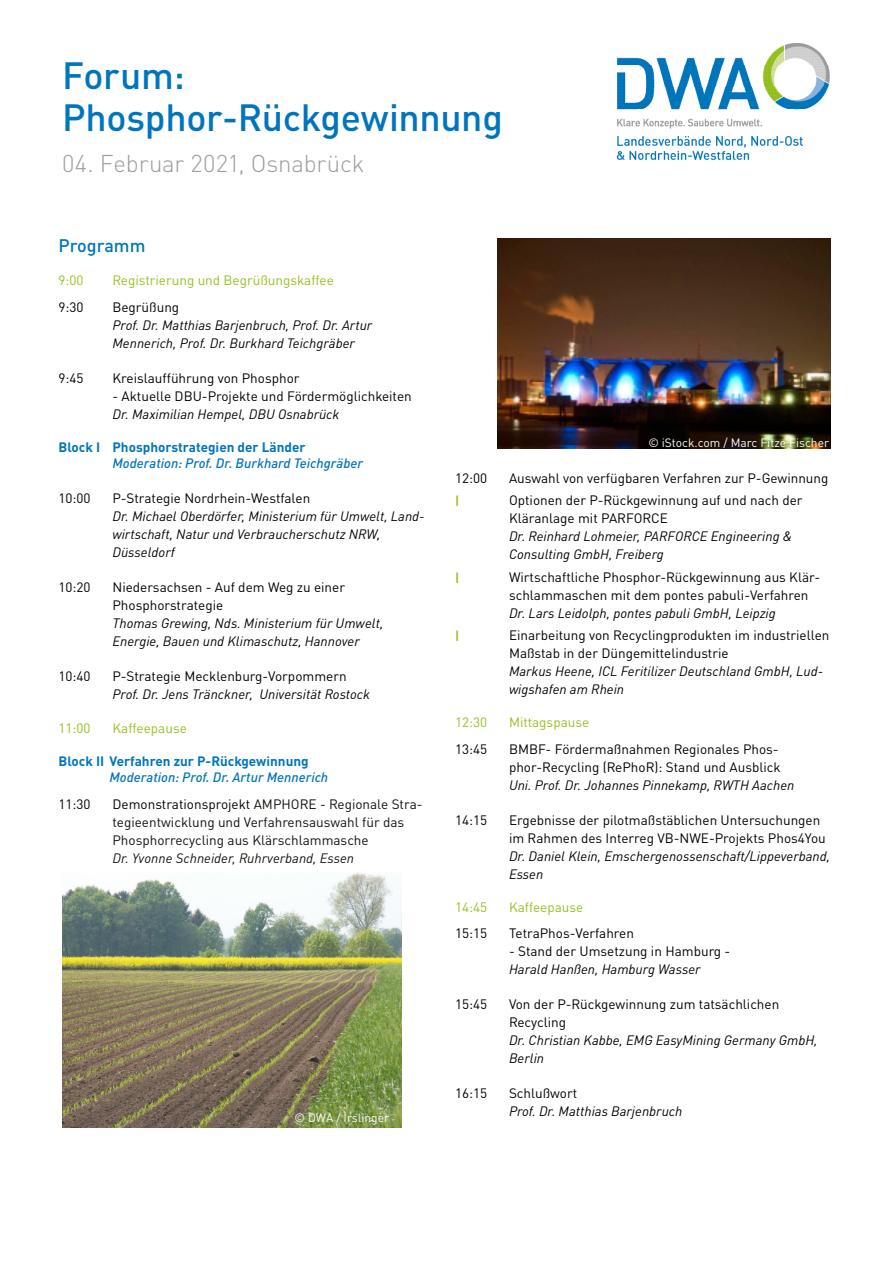
<style>
.page{position:relative;width:893px;height:1263px;background:#fff}
.page>*{position:absolute;margin:0;border:0;box-sizing:border-box;transform-origin:0 0}
.t1{font:500 37.5px/41.2px "DINOT";letter-spacing:-.01em;color:#0075bf}
.t2{font:300 24px "DINOT";letter-spacing:-.005em;color:#9d9d9c}
.t3{font:500 18px "DINOT";color:#0075bf}
.t4{font:13.5px/18px "DINOT";color:#000}
.t5{font:italic 13.5px/18px "DINOT";color:#000}
.t6{font:13.5px/18px "DINOT";color:#12110c}
.t7{font:13.5px "DINOT";color:#95c11f}
.t8{font:italic 500 13.5px "DINOT";color:#0075bf}
.t9{font:700 13.5px "DINOT";color:#0075bf}
.t10{font:italic 13.5px "DINOT";color:#12110c}
.t11{font:12px "DINOT";color:#fff}
.t12{font:700 12px "DINOT";color:#95c11f}
.s1{color:#000}
</style>
<div class="page">
<img style="left:617px;top:44px;width:212px;height:117px">
<img style="left:62px;top:872px;width:339px;height:255px">
<img style="left:497px;top:238px;width:333px;height:211px">
<h1 class="t1" style="left:62px;top:53px;width:442px">Forum:<br>Phosphor-Rückgewinnung</h1>
<h2 class="t2" style="left:62px;top:145px;width:304px">04. Februar 2021, Osnabrück</h2>
<h3 class="t3" style="left:58px;top:232px;width:89px">Programm</h3>
<p class="t7" style="left:58px;top:270px;width:27px">9:00</p>
<p class="t7" style="left:112px;top:270px;width:223px">Registrierung und Begrüßungskaffee</p>
<p class="t4" style="left:58px;top:297px;width:27px">9:30</p>
<p class="t4" style="left:112px;top:297px;width:68px">Begrüßung</p>
<p class="t5" style="left:112px;top:315px;width:261px">Prof. Dr. Matthias Barjenbruch, Prof. Dr. Artur<br>Mennerich, Prof. Dr. Burkhard Teichgräber</p>
<p class="t4" style="left:58px;top:368px;width:27px">9:45</p>
<p class="t4" style="left:112px;top:368px;width:189px">Kreislaufführung von Phosphor</p>
<p class="t4" style="left:112px;top:386px;width:301px">- Aktuelle DBU-Projekte und Fördermöglichkeiten</p>
<p class="t5" style="left:112px;top:404px;width:229px">Dr. Maximilian Hempel, DBU Osnabrück</p>
<p class="t9" style="left:58px;top:437px;width:249px">Block I Phosphorstrategien der Länder</p>
<p class="t8" style="left:112px;top:453px;width:252px">Moderation: Prof. Dr. Burkhard Teichgräber</p>
<p class="t4" style="left:58px;top:489px;width:34px">10:00</p>
<p class="t4" style="left:112px;top:489px;width:199px">P-Strategie Nordrhein-Westfalen</p>
<p class="t5" style="left:112px;top:507px;width:314px">Dr. Michael Oberdörfer, Ministerium für Umwelt, Land&shy;wirtschaft, Natur und Verbraucherschutz NRW,<br>Düsseldorf</p>
<p class="t4" style="left:58px;top:578px;width:34px">10:20</p>
<p class="t4" style="left:112px;top:578px;width:234px">Niedersachsen - Auf dem Weg zu einer<br>Phosphorstrategie</p>
<p class="t5" style="left:112px;top:614px;width:272px">Thomas Grewing, Nds. Ministerium für Umwelt,<br>Energie, Bauen und Klimaschutz, Hannover</p>
<p class="t4" style="left:58px;top:667px;width:34px">10:40</p>
<p class="t4" style="left:112px;top:667px;width:236px">P-Strategie Mecklenburg-Vorpommern</p>
<p class="t5" style="left:112px;top:685px;width:259px">Prof. Dr. Jens Tränckner, Universität Rostock</p>
<p class="t7" style="left:58px;top:717px;width:34px">11:00</p>
<p class="t7" style="left:112px;top:717px;width:76px">Kaffeepause</p>
<p class="t9" style="left:58px;top:750px;width:252px">Block II Verfahren zur P-Rückgewinnung</p>
<p class="t8" style="left:109px;top:767px;width:220px">Moderation: Prof. Dr. Artur Mennerich</p>
<p class="t4" style="left:58px;top:794px;width:34px">11:30</p>
<p class="t6" style="left:112px;top:794px;width:312px"><span class="s1">Demonstrationsprojekt</span> AMPHORE - Regionale Stra&shy;tegieentwicklung und Verfahrensauswahl für das<br>Phosphorrecycling aus Klärschlammasche</p>
<p class="t10" style="left:112px;top:847px;width:243px">Dr. Yvonne Schneider, Ruhrverband, Essen</p>
<p class="t11" style="left:294px;top:1108px;width:96px">© DWA / Irslinger</p>
<p class="t11" style="left:648px;top:434px;width:182px">© iStock.com / Marc Fitze Fischer</p>
<p class="t4" style="left:455px;top:468px;width:34px">12:00</p>
<p class="t4" style="left:509px;top:468px;width:321px">Auswahl von verfügbaren Verfahren zur P-Gewinnung</p>
<p class="t12" style="left:455px;top:492px;width:6px">|</p>
<p class="t4" style="left:509px;top:491px;width:295px">Optionen der P-Rückgewinnung auf und nach der<br>Kläranlage mit PARFORCE</p>
<p class="t5" style="left:509px;top:527px;width:284px">Dr. Reinhard Lohmeier, PARFORCE Engineering &amp;<br>Consulting GmbH, Freiberg</p>
<p class="t12" style="left:455px;top:568px;width:6px">|</p>
<p class="t4" style="left:509px;top:567px;width:313px">Wirtschaftliche Phosphor-Rückgewinnung aus Klär&shy;schlammaschen mit dem pontes pabuli-Verfahren</p>
<p class="t5" style="left:509px;top:603px;width:268px">Dr. Lars Leidolph, pontes pabuli GmbH, Leipzig</p>
<p class="t12" style="left:455px;top:626px;width:6px">|</p>
<p class="t4" style="left:509px;top:625px;width:322px">Einarbeitung von Recyclingprodukten im industriellen<br>Maßstab in der Düngemittelindustrie</p>
<p class="t5" style="left:509px;top:661px;width:316px">Markus Heene, ICL Feritilizer Deutschland GmbH, Lud&shy;wigshafen am Rhein</p>
<p class="t7" style="left:455px;top:712px;width:34px">12:30</p>
<p class="t7" style="left:509px;top:712px;width:82px">Mittagspause</p>
<p class="t4" style="left:455px;top:739px;width:34px">13:45</p>
<p class="t4" style="left:509px;top:739px;width:273px">BMBF- Fördermaßnahmen Regionales Phos&shy;phor-Recycling (RePhoR): Stand und Ausblick</p>
<p class="t5" style="left:509px;top:775px;width:287px">Uni. Prof. Dr. Johannes Pinnekamp, RWTH Aachen</p>
<p class="t4" style="left:455px;top:810px;width:34px">14:15</p>
<p class="t4" style="left:509px;top:810px;width:318px">Ergebnisse der pilotmaßstäblichen Untersuchungen im Rahmen des Interreg VB-NWE-Projekts Phos4You</p>
<p class="t5" style="left:509px;top:846px;width:323px">Dr. Daniel Klein, Emschergenossenschaft/Lippeverband,<br>Essen</p>
<p class="t7" style="left:455px;top:896px;width:34px">14:45</p>
<p class="t7" style="left:509px;top:896px;width:76px">Kaffeepause</p>
<p class="t4" style="left:455px;top:923px;width:34px">15:15</p>
<p class="t4" style="left:509px;top:923px;width:126px">TetraPhos-Verfahren</p>
<p class="t4" style="left:509px;top:941px;width:223px">- Stand der Umsetzung in Hamburg -</p>
<p class="t5" style="left:509px;top:959px;width:193px">Harald Hanßen, Hamburg Wasser</p>
<p class="t4" style="left:455px;top:994px;width:34px">15:45</p>
<p class="t4" style="left:509px;top:994px;width:272px">Von der P-Rückgewinnung zum tatsächlichen<br>Recycling</p>
<p class="t5" style="left:509px;top:1030px;width:310px">Dr. Christian Kabbe, EMG EasyMining Germany GmbH,<br>Berlin</p>
<p class="t4" style="left:455px;top:1083px;width:34px">16:15</p>
<p class="t4" style="left:509px;top:1083px;width:70px">Schlußwort</p>
<p class="t5" style="left:509px;top:1101px;width:175px">Prof. Dr. Matthias Barjenbruch</p>
</div>
